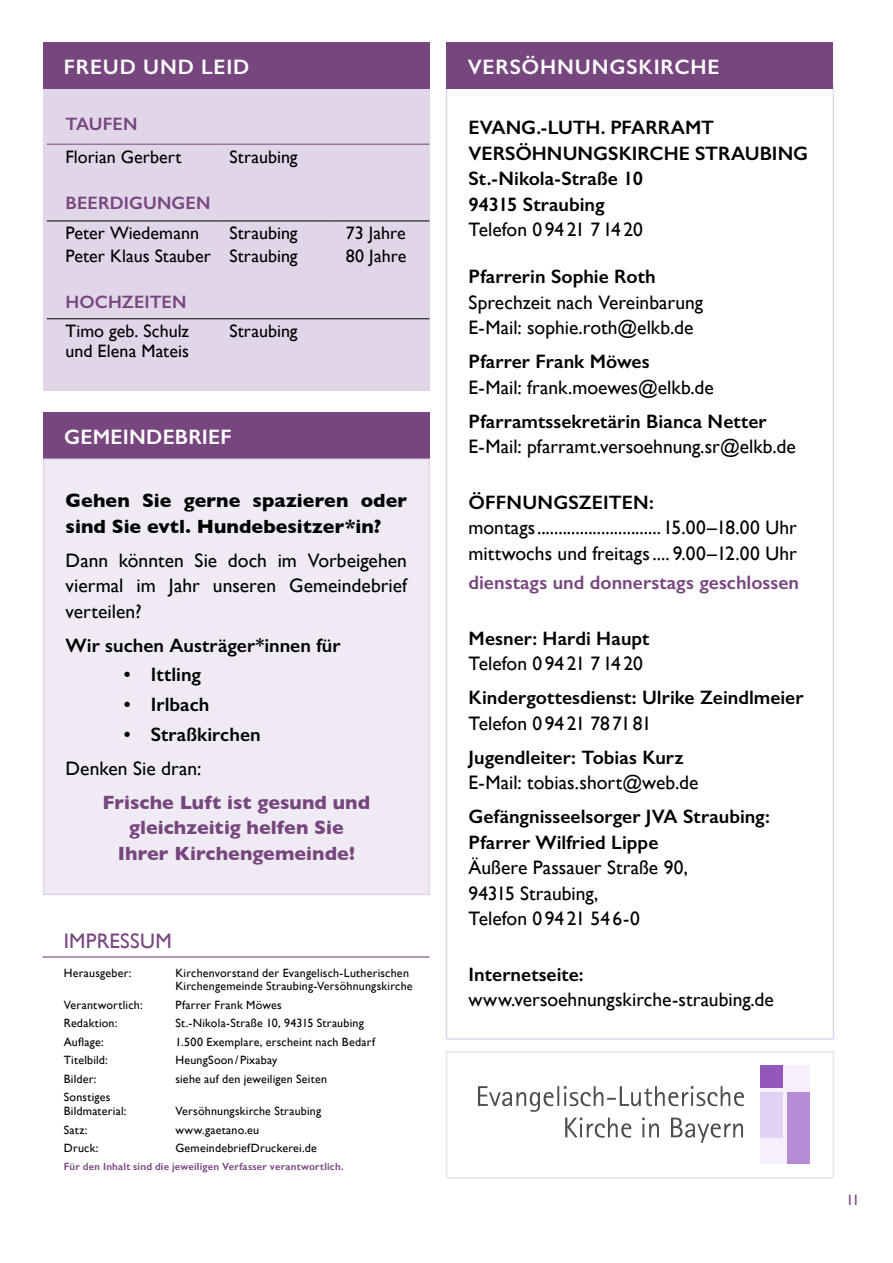
<style>
.page{position:relative;width:893px;height:1263px;background:#fff}
.page>*{position:absolute;margin:0;border:0;box-sizing:border-box;transform-origin:0 0}
.t1{font:600 21px "Gill Sans";letter-spacing:.045em;color:#fff}
.t2{font:21px "Gill Sans";color:#77467f}
.t3{font:19.5px/25.5px "Gill Sans";color:#000}
.t4{font:600 19.5px/25.5px "Gill Sans";letter-spacing:.005em;color:#000}
.t5{font:700 19.5px/25.5px "Gill Sans";letter-spacing:.005em;color:#77467f;text-align:center}
.t6{font:700 19.5px/25.5px "Gill Sans";letter-spacing:.01em;color:#000}
.t7{font:600 19.5px "Gill Sans";color:#77467f}
.t8{font:18px/19.5px "Gill Sans";color:#000}
.t9{font:600 18px "Gill Sans";letter-spacing:.01em;color:#77467f}
.t10{font:15px "Gill Sans";color:#77467f}
.t11{font:12px/13.5px "Gill Sans";letter-spacing:.02em;color:#000}
.t12{font:600 10.5px "Gill Sans";letter-spacing:.02em;color:#77467f}
</style>
<div class="page">
<hr style="left:43px;top:956px;width:386px;height:1px;background:#77467f">
<div style="left:446px;top:43px;width:387px;height:46px;background:#77467f"></div>
<div style="left:43px;top:43px;width:386px;height:46px;background:#77467f"></div>
<div style="left:43px;top:89px;width:386px;height:302px;background:#e1d6e8"></div>
<div style="left:760px;top:1065px;width:50px;height:99px;background:#f2eafb"></div>
<div style="left:787px;top:1092px;width:23px;height:72px;background:#b68cd5"></div>
<div style="left:760px;top:1092px;width:23px;height:45px;background:#e2d2f4"></div>
<div style="left:760px;top:1065px;width:23px;height:23px;background:#9457be"></div>
<svg style="left:478px;top:1086px;width:266px;height:57px"></svg>
<div style="left:446px;top:1051px;width:388px;height:128px;border:2px solid #e1d6e8"></div>
<div style="left:43px;top:412px;width:387px;height:47px;background:#77467f"></div>
<div style="left:44px;top:459px;width:385px;height:435px;background:#f0eaf4"></div>
<div style="left:43px;top:458px;width:387px;height:437px;border:2px solid #e1d6e8"></div>
<hr style="left:47px;top:144px;width:170px;height:1px;background:#77467f">
<hr style="left:217px;top:144px;width:116px;height:1px;background:#77467f">
<hr style="left:333px;top:144px;width:96px;height:1px;background:#77467f">
<hr style="left:47px;top:221px;width:170px;height:1px;background:#000">
<hr style="left:217px;top:221px;width:116px;height:1px;background:#000">
<hr style="left:333px;top:221px;width:96px;height:1px;background:#000">
<hr style="left:47px;top:318px;width:170px;height:1px;background:#000">
<hr style="left:217px;top:318px;width:116px;height:1px;background:#000">
<hr style="left:333px;top:318px;width:96px;height:1px;background:#000">
<p class="t1" style="left:64px;top:54px;width:28px">Freud</p>
<p class="t1" style="left:143px;top:54px;width:83px">und Leid</p>
<p class="t1" style="left:468px;top:54px;width:30px">Versö</p>
<p class="t1" style="left:540px;top:54px;width:99px">hnungskir</p>
<p class="t1" style="left:674px;top:54px;width:44px">che</p>
<p class="t9" style="left:66px;top:113px;width:23px">Taufe</p>
<p class="t9" style="left:123px;top:113px;width:16px">n</p>
<p class="t8" style="left:66px;top:147px;width:118px">Florian Gerbert</p>
<p class="t8" style="left:230px;top:147px;width:70px">Straubing</p>
<p class="t9" style="left:66px;top:192px;width:12px">Beerdi</p>
<p class="t9" style="left:129px;top:192px;width:83px">gungen</p>
<p class="t8" style="left:66px;top:223px;width:135px">Peter Wiedemann</p>
<p class="t8" style="left:230px;top:223px;width:70px">Straubing</p>
<p class="t8" style="left:346px;top:223px;width:62px">73 Jahre</p>
<p class="t8" style="left:66px;top:246px;width:234px">Peter Klaus Stauber Straubing</p>
<p class="t8" style="left:346px;top:246px;width:62px">80 Jahre</p>
<p class="t9" style="left:66px;top:291px;width:79px">Hochzeite</p>
<p class="t9" style="left:172px;top:291px;width:16px">n</p>
<p class="t8" style="left:66px;top:321px;width:125px">Timo geb. Schulz und Elena Mateis</p>
<p class="t8" style="left:230px;top:321px;width:70px">Straubing</p>
<p class="t1" style="left:64px;top:424px;width:14px">Gemei</p>
<p class="t1" style="left:129px;top:424px;width:71px">ndebrief</p>
<p class="t6" style="left:66px;top:487px;width:343px">Gehen Sie gerne spazieren oder sind Sie evtl. H undebesitzer*in?</p>
<p class="t3" style="left:66px;top:547px;width:343px;text-align:justify">Dann könnten Sie doch im Vorbeigehen viermal im Jahr unseren Gemeindebrief verteilen?</p>
<p class="t4" style="left:66px;top:632px;width:276px">Wir suchen Austräger*innen für</p>
<p class="t4" style="left:124px;top:662px;width:79px">• Ittling</p>
<p class="t4" style="left:124px;top:692px;width:87px">• Irlbach</p>
<p class="t4" style="left:124px;top:721px;width:139px">• Straßkirchen</p>
<p class="t3" style="left:66px;top:755px;width:137px">Denken Sie dran:</p>
<p class="t5" style="left:103px;top:789px;width:269px">Frische Luft ist gesund und gleichzeitig helfen Sie<br>I hrer Kirchengemeinde!</p>
<p class="t2" style="left:64px;top:928px;width:19px">Impressum</p>
<p class="t11" style="left:64px;top:966px;width:69px">Herausgeber:</p>
<p class="t11" style="left:175px;top:966px;width:239px">Kirchenvorstand der Evangelisch-Lutherischen<br>Kirchengemeinde Straubing-Versöhnungskirche</p>
<p class="t11" style="left:64px;top:998px;width:80px">Verantwortlich:</p>
<p class="t11" style="left:175px;top:998px;width:108px">Pfarrer Frank Möwes</p>
<p class="t11" style="left:64px;top:1016px;width:55px">Redaktion:</p>
<p class="t11" style="left:175px;top:1016px;width:190px">St.-Nikola-Straße 10, 94315 Straubing</p>
<p class="t11" style="left:64px;top:1035px;width:42px">Auflage:</p>
<p class="t11" style="left:175px;top:1035px;width:201px">1.500 Exemplare, erscheint nach Bedarf</p>
<p class="t11" style="left:64px;top:1053px;width:46px">Titelbild:</p>
<p class="t11" style="left:175px;top:1053px;width:104px">HeungSoon/Pixabay</p>
<p class="t11" style="left:64px;top:1072px;width:34px">Bilder:</p>
<p class="t11" style="left:175px;top:1072px;width:153px">siehe auf den jeweiligen Seiten</p>
<p class="t11" style="left:64px;top:1090px;width:64px">Sonstiges<br>Bildmaterial:</p>
<p class="t11" style="left:175px;top:1104px;width:147px">Versöhnungskirche Straubing</p>
<p class="t11" style="left:64px;top:1122px;width:25px">Satz:</p>
<p class="t11" style="left:175px;top:1122px;width:85px">www.gaetano.eu</p>
<p class="t11" style="left:64px;top:1141px;width:36px">Druck:</p>
<p class="t11" style="left:175px;top:1141px;width:143px">GemeindebriefDruckerei.de</p>
<p class="t12" style="left:64px;top:1160px;width:281px">Für den Inhalt sind die jeweiligen Verfasser verantwortlich.</p>
<p class="t4" style="left:468px;top:115px;width:168px">Evang.-Luth. Pfarramt<br>Versö</p>
<p class="t4" style="left:532px;top:140px;width:88px">hnungskir</p>
<p class="t4" style="left:650px;top:140px;width:70px">che Strau</p>
<p class="t4" style="left:760px;top:140px;width:50px">bi ng</p>
<p class="t4" style="left:469px;top:166px;width:176px">St.-Nikola-Straße 10<br>94315 Straubing</p>
<p class="t3" style="left:469px;top:217px;width:176px">Telefon 0 9421 7 1420</p>
<p class="t4" style="left:469px;top:264px;width:189px">Pfarrerin Sophie Roth</p>
<p class="t3" style="left:469px;top:289px;width:236px">Sprechzeit nach Vereinbarung<br>E-Mail: sophie.roth@elkb.de</p>
<p class="t4" style="left:469px;top:349px;width:183px">Pfarrer Frank Möwes</p>
<p class="t3" style="left:469px;top:374px;width:247px">E-Mail: frank.moewes@elkb.de</p>
<p class="t4" style="left:469px;top:408px;width:300px">Pfarramtssekretärin Bianca Netter</p>
<p class="t3" style="left:469px;top:434px;width:329px">E-Mail: pfarramt.versoehnung.sr@elkb.de</p>
<p class="t4" style="left:469px;top:489px;width:134px">Öffnu ngszeite</p>
<p class="t4" style="left:633px;top:489px;width:22px">n:</p>
<p class="t3" style="left:469px;top:514px;width:330px">montags.............................15.00–18.00 Uhr mittwochs und freitags.... 9.00–12.00 Uhr</p>
<p class="t7" style="left:469px;top:571px;width:332px">dienstags und donnerstags geschlossen</p>
<p class="t4" style="left:469px;top:625px;width:182px">Mesner: Hardi Haupt</p>
<p class="t3" style="left:469px;top:651px;width:176px">Telefon 094 21 7 1420</p>
<p class="t4" style="left:469px;top:685px;width:337px">Kindergottesdienst: Ulrike Zeindlmeier</p>
<p class="t3" style="left:469px;top:710px;width:185px">Telefon 094 21 78 7181</p>
<p class="t4" style="left:469px;top:744px;width:217px">Jugendleiter: Tobias Kurz</p>
<p class="t3" style="left:469px;top:770px;width:231px">E-Mail: tobias.short@web.de</p>
<p class="t4" style="left:469px;top:804px;width:303px">Gefängnisseelsorger JVA Straubing:<br>Pfarrer Wilfried Lippe</p>
<p class="t3" style="left:469px;top:855px;width:221px">Äußere Passauer Straße 90,<br>94315 Straubing,<br>Telefon 0 9421 54 6-0</p>
<p class="t4" style="left:469px;top:961px;width:117px">Internetseite:</p>
<p class="t3" style="left:469px;top:986px;width:307px">www.versoehnungskirche-straubing.de</p>
<p class="t10" style="left:846px;top:1191px;width:15px">11</p>
</div>
